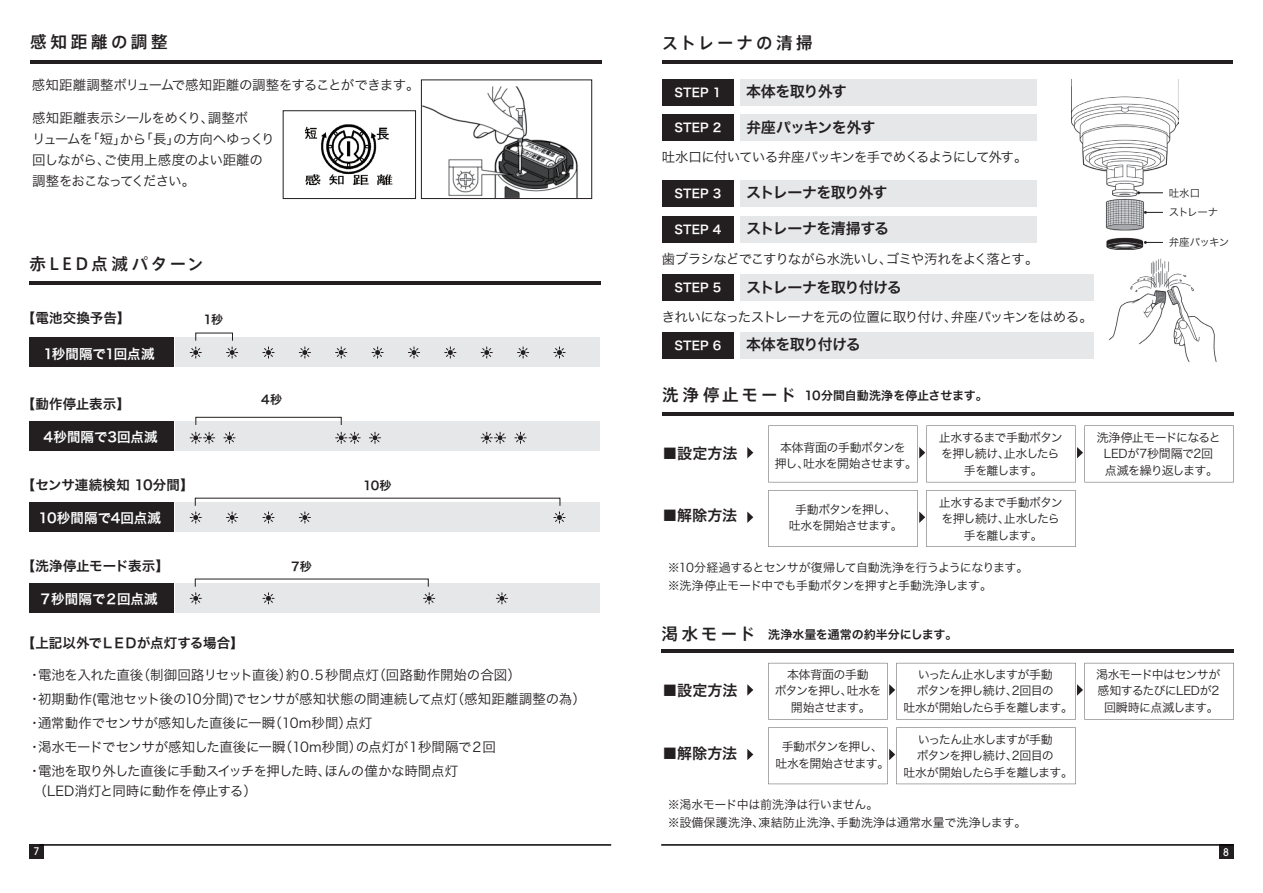
<style>
.page{position:relative;width:1263px;height:893px;background:#fff}
.page>*{position:absolute;margin:0;border:0;box-sizing:border-box;transform-origin:0 0}
.t1{font:500 16.5px "Axis Std";letter-spacing:.2em;color:#231f20}
.t2{font:500 16.5px "Axis Std";letter-spacing:.18em;color:#231f20}
.t3{font:500 16.5px "Axis Std";letter-spacing:.235em;color:#231f20}
.t4{font:15px "Hira Kaku Pro W6";letter-spacing:-.045em;color:#231f20}
.t5{font:15px "Hira Kaku Pro W6";letter-spacing:-.065em;color:#231f20}
.t6{font:13.5px/24px "Hira Kaku Pro W3";letter-spacing:-.015em;color:#231f20}
.t7{font:13.5px/21px "Hira Kaku Pro W3";letter-spacing:-.035em;color:#231f20}
.t8{font:13.5px "Hira Kaku Pro W6";letter-spacing:.005em;color:#231f20}
.t9{font:13.5px "Hira Kaku Pro W6";letter-spacing:.005em;color:#fff}
.t10{font:13.5px "Hira Kaku Pro W3";letter-spacing:-.055em;color:#231f20}
.t11{font:13.5px "Hira Kaku Pro W3";letter-spacing:-.07em;color:#231f20}
.t12{font:13.5px "Hira Kaku Pro W6";letter-spacing:-.025em;color:#231f20}
.t13{font:12px/16.5px "Hira Kaku Pro W3";letter-spacing:-.05em;color:#231f20;text-align:center}
.t14{font:12px/18px "Hira Kaku Pro W3";letter-spacing:-.01em;color:#231f20}
.t15{font:12px "Hira Kaku Pro W6";letter-spacing:-.005em;color:#231f20}
.t16{font:12px "Hira Kaku Pro W6";letter-spacing:.015em;color:#fff}
.t17{font:10.5px/19.6px "Hira Kaku Pro W3";letter-spacing:-.03em;color:#231f20}
.t18{font:500 10.5px "Avant Garde";color:#fff}
</style>
<div class="page">
<img style="left:304px;top:124px;width:89px;height:62px">
<div style="left:1219px;top:845px;width:14px;height:14px;background:#231f20"></div>
<hr style="left:661px;top:844px;width:572px;height:2px;background:#030303">
<div style="left:30px;top:845px;width:14px;height:14px;background:#231f20"></div>
<hr style="left:39px;top:844px;width:572px;height:2px;background:#030303">
<hr style="left:662px;top:649px;width:572px;height:4px;background:#231f20">
<hr style="left:662px;top:412px;width:572px;height:4px;background:#231f20">
<hr style="left:30px;top:60px;width:572px;height:3px;background:#231f20">
<img style="left:412px;top:79px;width:181px;height:121px">
<div style="left:283px;top:111px;width:133px;height:88px;border:1px solid #231f20"></div>
<div style="left:421px;top:80px;width:171px;height:119px;border:1px solid #231f20"></div>
<hr style="left:29px;top:281px;width:572px;height:4px;background:#231f20">
<div style="left:29px;top:337px;width:144px;height:30px;background:#231f20"></div>
<div style="left:175px;top:337px;width:425px;height:30px;background:#e6e7e9"></div>
<svg style="left:190px;top:347px;width:11px;height:11px"></svg>
<svg style="left:226px;top:347px;width:12px;height:11px"></svg>
<svg style="left:263px;top:347px;width:11px;height:11px"></svg>
<svg style="left:299px;top:347px;width:11px;height:11px"></svg>
<svg style="left:336px;top:347px;width:11px;height:11px"></svg>
<svg style="left:372px;top:347px;width:11px;height:11px"></svg>
<svg style="left:408px;top:347px;width:12px;height:11px"></svg>
<svg style="left:445px;top:347px;width:11px;height:11px"></svg>
<svg style="left:481px;top:347px;width:11px;height:11px"></svg>
<svg style="left:517px;top:347px;width:12px;height:11px"></svg>
<svg style="left:554px;top:347px;width:11px;height:11px"></svg>
<div style="left:175px;top:421px;width:425px;height:30px;background:#e6e7e9"></div>
<div style="left:29px;top:421px;width:144px;height:30px;background:#231f20"></div>
<svg style="left:190px;top:432px;width:25px;height:11px"></svg>
<svg style="left:224px;top:432px;width:11px;height:11px"></svg>
<svg style="left:336px;top:432px;width:24px;height:11px"></svg>
<svg style="left:369px;top:432px;width:12px;height:11px"></svg>
<svg style="left:481px;top:432px;width:25px;height:11px"></svg>
<svg style="left:515px;top:432px;width:11px;height:11px"></svg>
<div style="left:195px;top:417px;width:147px;height:8px;border:1px solid #231f20"></div>
<div style="left:175px;top:502px;width:425px;height:30px;background:#e6e7e9"></div>
<div style="left:29px;top:502px;width:144px;height:30px;background:#231f20"></div>
<svg style="left:190px;top:512px;width:11px;height:11px"></svg>
<svg style="left:554px;top:512px;width:11px;height:11px"></svg>
<svg style="left:226px;top:512px;width:12px;height:11px"></svg>
<svg style="left:263px;top:512px;width:11px;height:11px"></svg>
<svg style="left:299px;top:512px;width:11px;height:11px"></svg>
<div style="left:175px;top:583px;width:425px;height:30px;background:#e6e7e9"></div>
<div style="left:29px;top:583px;width:144px;height:30px;background:#231f20"></div>
<svg style="left:190px;top:593px;width:11px;height:11px"></svg>
<svg style="left:263px;top:593px;width:11px;height:11px"></svg>
<svg style="left:424px;top:593px;width:11px;height:11px"></svg>
<svg style="left:496px;top:593px;width:11px;height:11px"></svg>
<hr style="left:662px;top:60px;width:571px;height:4px;background:#231f20">
<div style="left:662px;top:79px;width:71px;height:26px;background:#231f20"></div>
<div style="left:740px;top:79px;width:297px;height:26px;background:#e6e7e9"></div>
<div style="left:662px;top:115px;width:71px;height:26px;background:#231f20"></div>
<div style="left:740px;top:115px;width:297px;height:26px;background:#e6e7e9"></div>
<div style="left:662px;top:216px;width:71px;height:26px;background:#231f20"></div>
<div style="left:740px;top:216px;width:297px;height:26px;background:#e6e7e9"></div>
<div style="left:662px;top:275px;width:71px;height:26px;background:#231f20"></div>
<div style="left:740px;top:275px;width:354px;height:26px;background:#e6e7e9"></div>
<div style="left:662px;top:332px;width:71px;height:26px;background:#231f20"></div>
<div style="left:740px;top:332px;width:354px;height:26px;background:#e6e7e9"></div>
<div style="left:662px;top:180px;width:71px;height:26px;background:#231f20"></div>
<div style="left:740px;top:180px;width:297px;height:26px;background:#e6e7e9"></div>
<img style="left:1109px;top:258px;width:108px;height:104px">
<img style="left:1072px;top:96px;width:106px;height:153px">
<svg style="left:1137px;top:191px;width:26px;height:3px"></svg>
<svg style="left:1144px;top:211px;width:19px;height:3px"></svg>
<svg style="left:1144px;top:241px;width:19px;height:3px"></svg>
<svg style="left:768px;top:490px;width:308px;height:57px"></svg>
<svg style="left:747px;top:447px;width:6px;height:11px"></svg>
<svg style="left:747px;top:512px;width:6px;height:11px"></svg>
<svg style="left:768px;top:426px;width:466px;height:56px"></svg>
<svg style="left:768px;top:727px;width:308px;height:57px"></svg>
<svg style="left:747px;top:684px;width:6px;height:12px"></svg>
<svg style="left:747px;top:749px;width:6px;height:11px"></svg>
<svg style="left:768px;top:663px;width:466px;height:56px"></svg>
<h1 class="t3" style="left:30px;top:30px;width:139px">感知距離の調整</h1>
<p class="t7" style="left:32px;top:73px;width:389px">感知距離調整ボリュームで感知距離の調整をすることができます。</p>
<p class="t7" style="left:32px;top:106px;width:244px">感知距離表示シールをめくり、調整ボ<br>リュームを「短」から「長」の方向へゆっくり回しながら、ご使用上感度のよい距離の調整をおこなってください。</p>
<h1 class="t1" style="left:29px;top:251px;width:176px">赤LED点滅パターン</h1>
<p class="t8" style="left:22px;top:305px;width:110px">【電池交換予告】</p>
<p class="t15" style="left:203px;top:309px;width:21px">1秒</p>
<p class="t9" style="left:43px;top:341px;width:113px">1秒間隔で1回点滅</p>
<p class="t8" style="left:22px;top:392px;width:109px">【動作停止表示】</p>
<p class="t15" style="left:261px;top:389px;width:22px">4秒</p>
<p class="t9" style="left:43px;top:425px;width:116px">4秒間隔で3回点滅</p>
<p class="t8" style="left:22px;top:472px;width:173px">【センサ連続検知 10分間】</p>
<p class="t15" style="left:363px;top:474px;width:30px">10秒</p>
<p class="t9" style="left:39px;top:505px;width:124px">10秒間隔で4回点滅</p>
<p class="t8" style="left:22px;top:553px;width:148px">【洗浄停止モード表示】</p>
<p class="t15" style="left:291px;top:555px;width:22px">7秒</p>
<p class="t9" style="left:39px;top:586px;width:121px">７秒間隔で２回点滅</p>
<p class="t12" style="left:22px;top:631px;width:223px">【上記以外でＬＥＤが点灯する場合】</p>
<p class="t6" style="left:28px;top:662px;width:559px">・電池を入れた直後（制御回路リセット直後）約０.５秒間点灯（回路動作開始の合図）<br>・初期動作(電池セット後の10分間)でセンサが感知状態の間連続して点灯（感知距離調整の為）・通常動作でセンサが感知した直後に一瞬（10m秒間）点灯<br>・渇水モードでセンサが感知した直後に一瞬（10m秒間）の点灯が１秒間隔で２回<br>・電池を取り外した直後に手動スイッチを押した時、ほんの僅かな時間点灯</p>
<p class="t7" style="left:34px;top:779px;width:225px">（LED消灯と同時に動作を停止する）</p>
<h1 class="t2" style="left:662px;top:30px;width:152px">ストレーナの清掃</h1>
<p class="t16" style="left:674px;top:81px;width:48px">STEP 1</p>
<p class="t4" style="left:746px;top:78px;width:102px">本体を取り外す</p>
<p class="t16" style="left:674px;top:117px;width:48px">STEP 2</p>
<p class="t5" style="left:746px;top:114px;width:131px">弁座パッキンを外す</p>
<p class="t11" style="left:662px;top:145px;width:367px">吐水口に付いている弁座パッキンを手でめくるようにして外す。</p>
<p class="t16" style="left:674px;top:183px;width:48px">STEP 3</p>
<p class="t4" style="left:746px;top:179px;width:143px">ストレーナを取り外す</p>
<p class="t17" style="left:1169px;top:182px;width:51px">吐水口<br>ストレーナ</p>
<p class="t17" style="left:1169px;top:232px;width:62px">弁座パッキン</p>
<p class="t16" style="left:674px;top:218px;width:48px">STEP 4</p>
<p class="t4" style="left:746px;top:215px;width:145px">ストレーナを清掃する</p>
<p class="t10" style="left:662px;top:246px;width:378px">歯ブラシなどでこすりながら水洗いし、ゴミや汚れをよく落とす。</p>
<p class="t16" style="left:674px;top:277px;width:48px">STEP 5</p>
<p class="t4" style="left:746px;top:273px;width:157px">ストレーナを取り付ける</p>
<p class="t7" style="left:662px;top:306px;width:432px">きれいになったストレーナを元の位置に取り付け、弁座パッキンをはめる。</p>
<p class="t16" style="left:674px;top:335px;width:48px">STEP 6</p>
<p class="t4" style="left:746px;top:331px;width:116px">本体を取り付ける</p>
<h1 class="t1" style="left:662px;top:382px;width:135px">洗浄停止モード</h1>
<p class="t15" style="left:804px;top:385px;width:185px">10分間自動洗浄を停止させます。</p>
<p class="t4" style="left:662px;top:440px;width:77px">■設定方法</p>
<p class="t4" style="left:662px;top:502px;width:76px">■解除方法</p>
<p class="t13" style="left:775px;top:438px;width:144px">本体背面の手動ボタンを<br>押し、吐水を開始させます。</p>
<p class="t13" style="left:939px;top:428px;width:126px">止水するまで手動ボタンを押し続け、止水したら手を離します。</p>
<p class="t13" style="left:789px;top:500px;width:116px">手動ボタンを押し、吐水を開始させます。</p>
<p class="t13" style="left:939px;top:493px;width:126px">止水するまで手動ボタンを押し続け、止水したら手を離します。</p>
<p class="t13" style="left:668px;top:558px;width:362px;line-height:18px;text-align:left">※10分経過するとセンサが復帰して自動洗浄を行うようになります。※洗浄停止モード中でも手動ボタンを押すと手動洗浄します。</p>
<h1 class="t1" style="left:661px;top:621px;width:95px">渇水モード</h1>
<p class="t4" style="left:662px;top:677px;width:77px">■設定方法</p>
<p class="t4" style="left:662px;top:739px;width:76px">■解除方法</p>
<p class="t15" style="left:768px;top:624px;width:191px">洗浄水量を通常の約半分にします。</p>
<p class="t13" style="left:775px;top:665px;width:108px">本体背面の手動<br>ボタンを押し、吐水を開始させます。</p>
<p class="t13" style="left:775px;top:738px;width:116px">手動ボタンを押し、吐水を開始させます。</p>
<p class="t13" style="left:903px;top:665px;width:171px">いったん止水しますが手動<br>ボタンを押し続け、2回目の<br>吐水が開始したら手を離します。</p>
<p class="t13" style="left:903px;top:730px;width:171px">いったん止水しますが手動<br>ボタンを押し続け、2回目の<br>吐水が開始したら手を離します。</p>
<p class="t14" style="left:668px;top:795px;width:360px">※渇水モード中は前洗浄は行いません。<br>※設備保護洗浄、凍結防止洗浄、手動洗浄は通常水量で洗浄します。</p>
<p class="t13" style="left:1097px;top:428px;width:126px">洗浄停止モードになると<br>LEDが7秒間隔で2回点滅を繰り返します。</p>
<p class="t13" style="left:1096px;top:665px;width:126px">渇水モード中はセンサが感知するたびにLEDが2回瞬時に点滅します。</p>
<p class="t18" style="left:34px;top:845px;width:7px">7</p>
<p class="t18" style="left:1223px;top:845px;width:7px">8</p>
</div>
